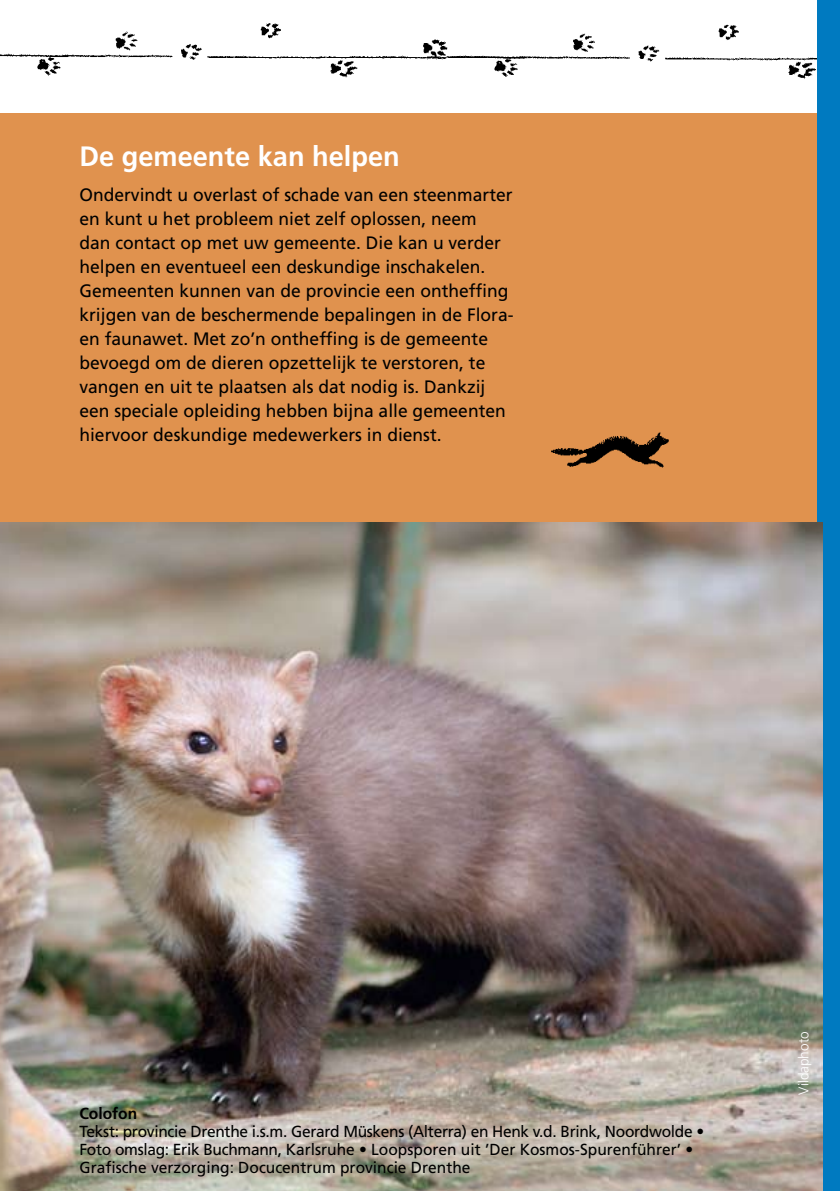
<style>
.page{position:relative;width:840px;height:1191px;background:#fff}
.page>*{position:absolute;margin:0;border:0;box-sizing:border-box;transform-origin:0 0}
.t1{font:700 28px "Frutiger LT Std";color:#fff}
.t2{font:18px/24px "Frutiger LT Std";color:#000}
.t3{font:16px/18px "Frutiger LT Std";color:#000}
.t4{font:700 16px "Frutiger LT Std";color:#000}
.t5{font:300 14px "Frutiger LT Std";color:#fff}
</style>
<div class="page">
<div style="left:0;top:113px;width:839px;height:1078px;background:#e0924e"></div>
<img style="left:0;top:23px;width:457px;height:55px">
<img style="left:457px;top:24px;width:359px;height:55px">
<div style="left:816px;top:0;width:23px;height:1191px;background:#007ac0"></div>
<img style="left:0;top:523px;width:821px;height:668px">
<img style="left:551px;top:432px;width:118px;height:36px">
<h1 class="t1" style="left:79px;top:140px;width:321px">De gemeente kan helpen</h1>
<p class="t2" style="left:79px;top:183px;width:435px">Ondervindt u overlast of schade van een steenmarter en kunt u het probleem niet zelf oplossen, neem<br>dan contact op met uw gemeente. Die kan u verder helpen en eventueel een deskundige inschakelen.<br>Gemeenten kunnen van de provincie een ontheffing krijgen van de beschermende bepalingen in de Flora&shy;en faunawet. Met zo’n ontheffing is de gemeente bevoegd om de dieren opzettelijk te verstoren, te vangen en uit te plaatsen als dat nodig is. Dankzij een speciale opleiding hebben bijna alle gemeenten hiervoor deskundige medewerkers in dienst.</p>
<p class="t4" style="left:79px;top:1104px;width:59px">Colofon</p>
<p class="t3" style="left:79px;top:1122px;width:626px">Tekst: provincie Drenthe i.s.m. Gerard Müskens (Alterra) en Henk v.d. Brink, Noordwolde •<br>Foto omslag: Erik Buchmann, Karlsruhe • Loopsporen uit ’Der Kosmos-Spurenführer’ •<br>Grafische verzorging: Docucentrum provincie Drenthe</p>
<p class="t5" style="left:795px;top:1094px;width:65px;rotate:-90deg">Vildaphoto</p>
</div>
